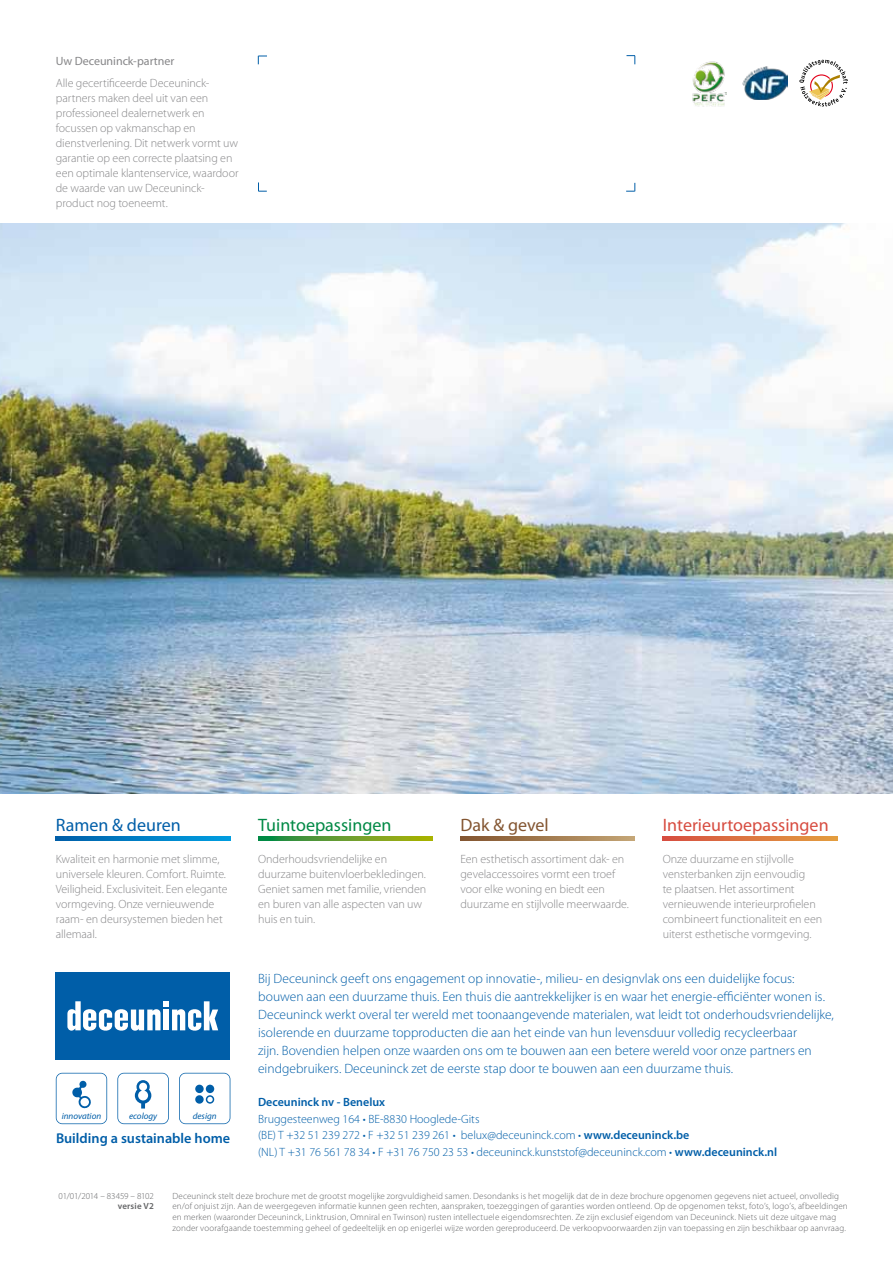
<style>
.page{position:relative;width:893px;height:1263px;background:#fff}
.page>*{position:absolute;margin:0;border:0;box-sizing:border-box;transform-origin:0 0}
.t1{font:18px "Myriad Pro";color:#d74c40}
.t2{font:18px "Myriad Pro";color:#008945}
.t3{font:18px "Myriad Pro";color:#005ea8}
.t4{font:18px "Myriad Pro";color:#835531}
.t5{font:600 14.25px "Myriad Pro";color:#005ea8}
.t6{font:300 13.5px/18px "Myriad Pro";color:#005ea8}
.t7{font:300 12px/15px "Myriad Pro";letter-spacing:-.005em;color:#868688}
.t8{font:300 12px/16.5px "Myriad Pro";color:#005ea8}
.t9{font:12px "Myriad Pro";color:#868688}
.t10{font:600 12px "Myriad Pro";color:#005ea8}
.t11{font:300 9px/10.8px "Myriad Pro";letter-spacing:.015em;color:#646567}
.t12{font:italic 9px "Myriad Pro";color:#005ea8}
.t13{font:300 9px "Myriad Pro";letter-spacing:-.025em;color:#646567}
.t14{font:600 9px "Myriad Pro";letter-spacing:.02em;color:#646567}
.s1{font-weight:600}
</style>
<div class="page">
<img style="left:0;top:223px;width:893px;height:570px">
<svg style="left:56px;top:837px;width:174px;height:4px"></svg>
<svg style="left:258px;top:837px;width:174px;height:4px"></svg>
<svg style="left:663px;top:837px;width:174px;height:4px"></svg>
<svg style="left:460px;top:837px;width:175px;height:4px"></svg>
<div style="left:56px;top:972px;width:174px;height:87px;background:#005ea8"></div>
<svg style="left:67px;top:1001px;width:151px;height:30px"></svg>
<svg style="left:179px;top:1073px;width:51px;height:51px"></svg>
<svg style="left:117px;top:1073px;width:52px;height:51px"></svg>
<svg style="left:56px;top:1073px;width:51px;height:51px"></svg>
<svg style="left:258px;top:56px;width:9px;height:8px"></svg>
<svg style="left:626px;top:183px;width:10px;height:9px"></svg>
<svg style="left:258px;top:182px;width:9px;height:10px"></svg>
<svg style="left:626px;top:55px;width:10px;height:9px"></svg>
<img style="left:692px;top:61px;width:34px;height:46px">
<svg style="left:799px;top:60px;width:49px;height:47px"></svg>
<img style="left:742px;top:66px;width:45px;height:34px">
<p class="t9" style="left:56px;top:53px;width:120px">Uw Deceuninck-partner</p>
<p class="t7" style="left:56px;top:75px;width:184px">Alle gecertificeerde Deceuninck&shy;partners maken deel uit van een professioneel dealernetwerk en focussen op vakmanschap en dienstverlening. Dit netwerk vormt uw garantie op een correcte plaatsing en een optimale klantenservice, waardoor de waarde van uw Deceuninck&shy;product nog toeneemt.</p>
<h1 class="t3" style="left:56px;top:814px;width:126px">Ramen &amp; deuren</h1>
<p class="t7" style="left:56px;top:851px;width:173px">Kwaliteit en harmonie met slimme, universele kleuren. Comfort. Ruimte.<br>Veiligheid. Exclusiviteit. Een elegante vormgeving. Onze vernieuwende raam- en deursystemen bieden het allemaal.</p>
<h1 class="t4" style="left:460px;top:814px;width:90px">Dak &amp; gevel</h1>
<p class="t7" style="left:460px;top:851px;width:170px">Een esthetisch assortiment dak- en gevelaccessoires vormt een troef voor elke woning en biedt een duurzame en stijlvolle meerwaarde.</p>
<h1 class="t1" style="left:663px;top:814px;width:167px">Interieurtoepassingen</h1>
<p class="t7" style="left:663px;top:851px;width:161px">Onze duurzame en stijlvolle vensterbanken zijn eenvoudig<br>te plaatsen. Het assortiment vernieuwende interieurprofielen combineert functionaliteit en een uiterst esthetische vormgeving.</p>
<p class="t6" style="left:258px;top:969px;width:577px">Bij Deceuninck geeft ons engagement op innovatie-, milieu- en designvlak ons een duidelijke focus: bouwen aan een duurzame thuis. Een thuis die aantrekkelijker is en waar het energie-efficiënter wonen is.<br>Deceuninck werkt overal ter wereld met toonaangevende materialen, wat leidt tot onderhoudsvriendelijke, isolerende en duurzame topproducten die aan het einde van hun levensduur volledig recycleerbaar<br>zijn. Bovendien helpen onze waarden ons om te bouwen aan een betere wereld voor onze partners en eindgebruikers. Deceuninck zet de eerste stap door te bouwen aan een duurzame thuis.</p>
<p class="t10" style="left:258px;top:1095px;width:129px">Deceuninck nv - Benelux</p>
<p class="t8" style="left:258px;top:1110px;width:521px">Bruggesteenweg 164 • BE-8830 Hooglede-Gits<br>(BE) T +32 51 239 272 • F +32 51 239 261 • belux@deceuninck.com • <span class="s1">www.deceuninck.be<br></span>(NL) T +31 76 561 78 34 • F +31 76 750 23 53 • deceuninck.kunststof@deceuninck.com • <span class="s1">www.deceuninck.nl</span></p>
<p class="t11" style="left:172px;top:1190px;width:677px">Deceuninck stelt deze brochure met de grootst mogelijke zorgvuldigheid samen. Desondanks is het mogelijk dat de in deze brochure opgenomen gegevens niet actueel, onvolledig en/of onjuist zijn. Aan de weergegeven informatie kunnen geen rechten, aanspraken, toezeggingen of garanties worden ontleend. Op de opgenomen tekst, foto’s, logo’s, afbeeldingen en merken (waaronder Deceuninck, Linktrusion, Omniral en Twinson) rusten intellectuele eigendomsrechten. Ze zijn exclusief eigendom van Deceuninck. Niets uit deze uitgave mag zonder voorafgaande toestemming geheel of gedeeltelijk en op enigerlei wijze worden gereproduceerd. De verkoopvoorwaarden zijn van toepassing en zijn beschikbaar op aanvraag.</p>
<h1 class="t2" style="left:258px;top:814px;width:135px">Tuintoepassingen</h1>
<p class="t7" style="left:258px;top:851px;width:170px">Onderhoudsvriendelijke en duurzame buitenvloerbekledingen.<br>Geniet samen met familie, vrienden en buren van alle aspecten van uw huis en tuin.</p>
<p class="t12" style="left:62px;top:1110px;width:41px">innovation</p>
<p class="t12" style="left:129px;top:1110px;width:30px">ecology</p>
<p class="t12" style="left:193px;top:1110px;width:25px">design</p>
<p class="t5" style="left:56px;top:1130px;width:176px">Building a sustainable home</p>
<p class="t13" style="left:59px;top:1190px;width:97px">01/01/2014 – 83459 – 8102</p>
<p class="t14" style="left:118px;top:1201px;width:38px">versie V2</p>
</div>
